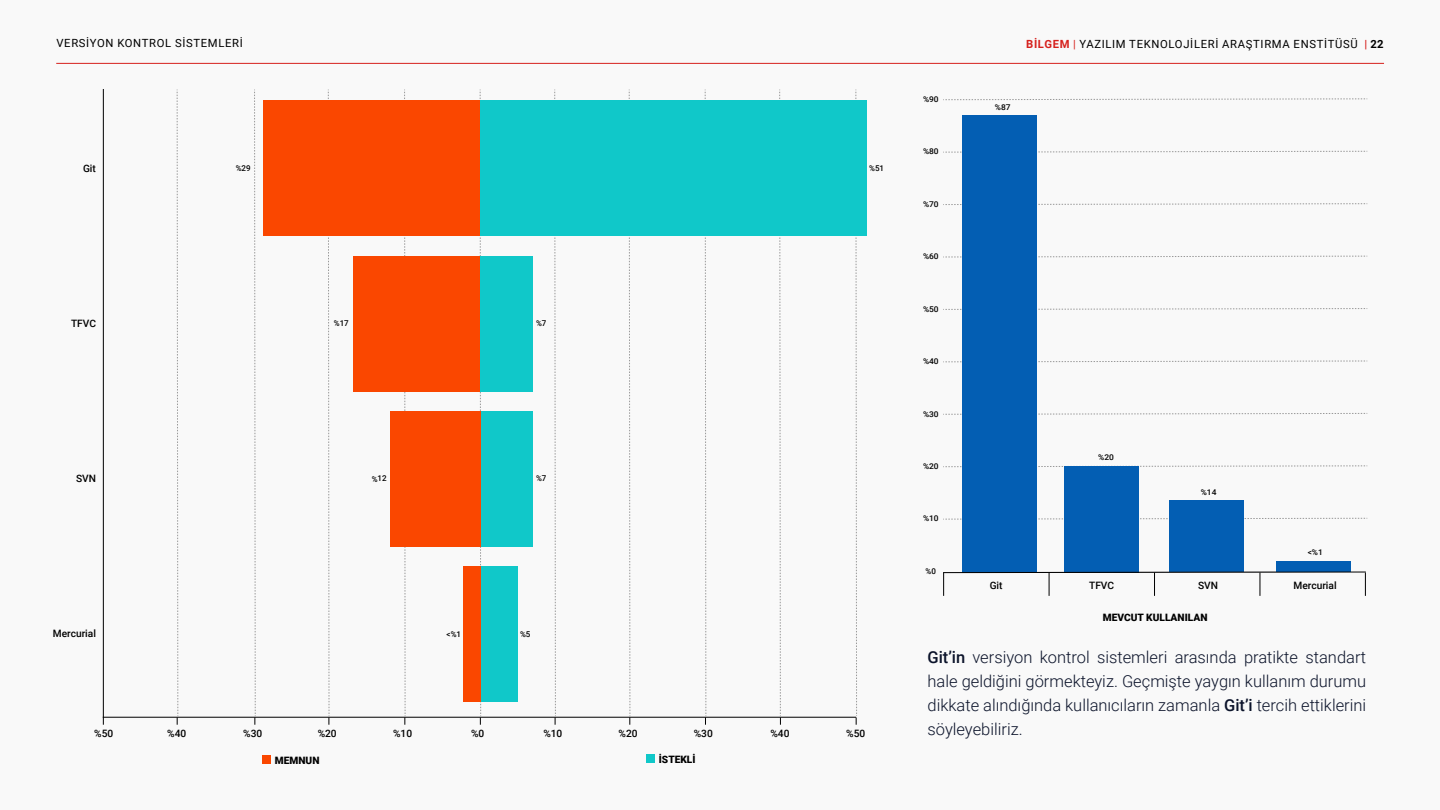
<style>
.page{position:relative;width:1440px;height:810px;background:#f7f7f7}
.page>*{position:absolute;margin:0;border:0;box-sizing:border-box;transform-origin:0 0}
.t1{font:300 16.5px/24px "Roboto";color:#0b132a;text-align:justify}
.t2{font:11.25px "Roboto";letter-spacing:.06em;color:#000}
.t3{font:500 10.2px "Roboto";color:#000}
.t4{font:900 10.2px "Roboto";color:#000}
.t5{font:500 8.02px "Roboto";color:#000}
.t6{font:500 7.95px "Roboto";color:#000;scale:1.06 1}
.s1{font-weight:700;color:#d6211d}
.s2{color:#d6211d}
.s3{font-weight:500;color:#d6211d}
.s4{font-weight:700}
.s5{font-weight:500}
</style>
<div class="page">
<hr style="left:56px;top:63px;width:1328px;height:1px;background:#d6211d">
<svg style="left:404px;top:90px;width:2px;height:635px"></svg>
<svg style="left:554px;top:90px;width:2px;height:635px"></svg>
<hr style="left:103px;top:717px;width:753px;height:1px;background:#000">
<svg style="left:629px;top:90px;width:2px;height:635px"></svg>
<svg style="left:705px;top:90px;width:2px;height:635px"></svg>
<svg style="left:177px;top:90px;width:2px;height:635px"></svg>
<svg style="left:779px;top:90px;width:2px;height:635px"></svg>
<svg style="left:856px;top:92px;width:1px;height:633px"></svg>
<svg style="left:480px;top:90px;width:1px;height:635px"></svg>
<hr style="left:103px;top:89px;width:1px;height:636px;background:#000">
<svg style="left:943px;top:518px;width:425px;height:2px"></svg>
<svg style="left:943px;top:465px;width:425px;height:3px"></svg>
<svg style="left:943px;top:413px;width:425px;height:2px"></svg>
<svg style="left:943px;top:361px;width:425px;height:2px"></svg>
<svg style="left:943px;top:308px;width:425px;height:2px"></svg>
<svg style="left:943px;top:256px;width:425px;height:2px"></svg>
<svg style="left:943px;top:203px;width:425px;height:2px"></svg>
<svg style="left:943px;top:151px;width:425px;height:2px"></svg>
<svg style="left:943px;top:98px;width:425px;height:3px"></svg>
<div style="left:962px;top:115px;width:75px;height:458px;background:#035eb3"></div>
<div style="left:1064px;top:466px;width:75px;height:107px;background:#035eb3"></div>
<div style="left:1169px;top:500px;width:75px;height:72px;background:#035eb3"></div>
<div style="left:480px;top:567px;width:38px;height:135px;background:#10c8c9"></div>
<div style="left:463px;top:567px;width:18px;height:135px;background:#fa4700"></div>
<div style="left:480px;top:100px;width:386px;height:136px;background:#10c8c9"></div>
<div style="left:263px;top:101px;width:217px;height:135px;background:#fa4700"></div>
<div style="left:480px;top:256px;width:52px;height:135px;background:#10c8c9"></div>
<div style="left:354px;top:256px;width:126px;height:135px;background:#fa4700"></div>
<div style="left:481px;top:411px;width:51px;height:136px;background:#10c8c9"></div>
<div style="left:391px;top:412px;width:90px;height:135px;background:#fa4700"></div>
<div style="left:1276px;top:561px;width:75px;height:11px;background:#035eb3"></div>
<svg style="left:943px;top:571px;width:423px;height:25px"></svg>
<div style="left:646px;top:755px;width:9px;height:8px;background:#10c8c9"></div>
<div style="left:262px;top:756px;width:9px;height:8px;background:#fa4700"></div>
<svg style="left:236px;top:90px;width:20px;height:635px"></svg>
<svg style="left:328px;top:90px;width:21px;height:635px"></svg>
<p class="t2" style="left:56px;top:35px;width:186px">VERSIYON KONTROL SISTEMLERI</p>
<p class="t2" style="left:1026px;top:36px;width:359px"><span class="s1">BİLGEM</span> <span class="s2">|</span> YAZILIM TEKNOLOJI LERI ARAŞTIRMA ENSTITÜSÜ <span class="s3">|</span> <span class="s4">22</span></p>
<p class="t3" style="left:83px;top:161px;width:14px">Git</p>
<p class="t5" style="left:869px;top:162px;width:16px">%51</p>
<p class="t3" style="left:71px;top:316px;width:26px">TFVC</p>
<p class="t5" style="left:536px;top:318px;width:12px">%7</p>
<p class="t3" style="left:76px;top:471px;width:21px">SVN</p>
<p class="t5" style="left:536px;top:473px;width:12px">%7</p>
<p class="t3" style="left:53px;top:627px;width:45px">Mercurial</p>
<p class="t5" style="left:447px;top:628px;width:16px">&lt;%1</p>
<p class="t5" style="left:520px;top:628px;width:12px">%5</p>
<p class="t3" style="left:94px;top:726px;width:21px">%50</p>
<p class="t3" style="left:167px;top:726px;width:21px">%40</p>
<p class="t3" style="left:243px;top:726px;width:21px">%30</p>
<p class="t3" style="left:318px;top:726px;width:21px">%20</p>
<p class="t3" style="left:393px;top:726px;width:21px">%10</p>
<p class="t3" style="left:471px;top:726px;width:15px">%0</p>
<p class="t3" style="left:543px;top:726px;width:21px">%10</p>
<p class="t3" style="left:619px;top:726px;width:21px">%20</p>
<p class="t3" style="left:694px;top:726px;width:21px">%30</p>
<p class="t3" style="left:771px;top:726px;width:21px">%40</p>
<p class="t3" style="left:846px;top:726px;width:21px">%50</p>
<p class="t4" style="left:275px;top:753px;width:46px">MEMNUN</p>
<p class="t4" style="left:659px;top:752px;width:38px">İSTEKLİ</p>
<p class="t6" style="left:923px;top:94px;width:16px">%90</p>
<p class="t6" style="left:923px;top:146px;width:16px">%80</p>
<p class="t6" style="left:923px;top:198px;width:16px">%70</p>
<p class="t6" style="left:923px;top:251px;width:16px">%60</p>
<p class="t6" style="left:923px;top:303px;width:16px">%50</p>
<p class="t6" style="left:923px;top:356px;width:16px">%40</p>
<p class="t6" style="left:923px;top:408px;width:16px">%30</p>
<p class="t6" style="left:923px;top:461px;width:16px">%20</p>
<p class="t6" style="left:923px;top:513px;width:16px">%10</p>
<p class="t5" style="left:926px;top:565px;width:12px">%0</p>
<p class="t6" style="left:995px;top:102px;width:16px">%87</p>
<p class="t3" style="left:990px;top:578px;width:14px">Git</p>
<p class="t6" style="left:1098px;top:452px;width:16px">%20</p>
<p class="t6" style="left:1201px;top:487px;width:16px">%14</p>
<p class="t6" style="left:1308px;top:546px;width:16px">&lt;%1</p>
<p class="t3" style="left:1089px;top:578px;width:26px">TFVC</p>
<p class="t3" style="left:1198px;top:578px;width:21px">SVN</p>
<p class="t3" style="left:1294px;top:578px;width:45px">Mercurial</p>
<p class="t4" style="left:1103px;top:610px;width:106px">MEVCUT KULLANILAN</p>
<p class="t1" style="left:928px;top:645px;width:440px"><span class="s5">Git’in</span> versiyon kontrol sistemleri arasında pratikte standart hale geldiğini görmekteyiz. Geçmişte yaygın kullanım durumu dikkate alındığında kullanıcıların zamanla <span class="s5">Git’i</span> tercih ettiklerini söyleyebiliriz.</p>
</div>
